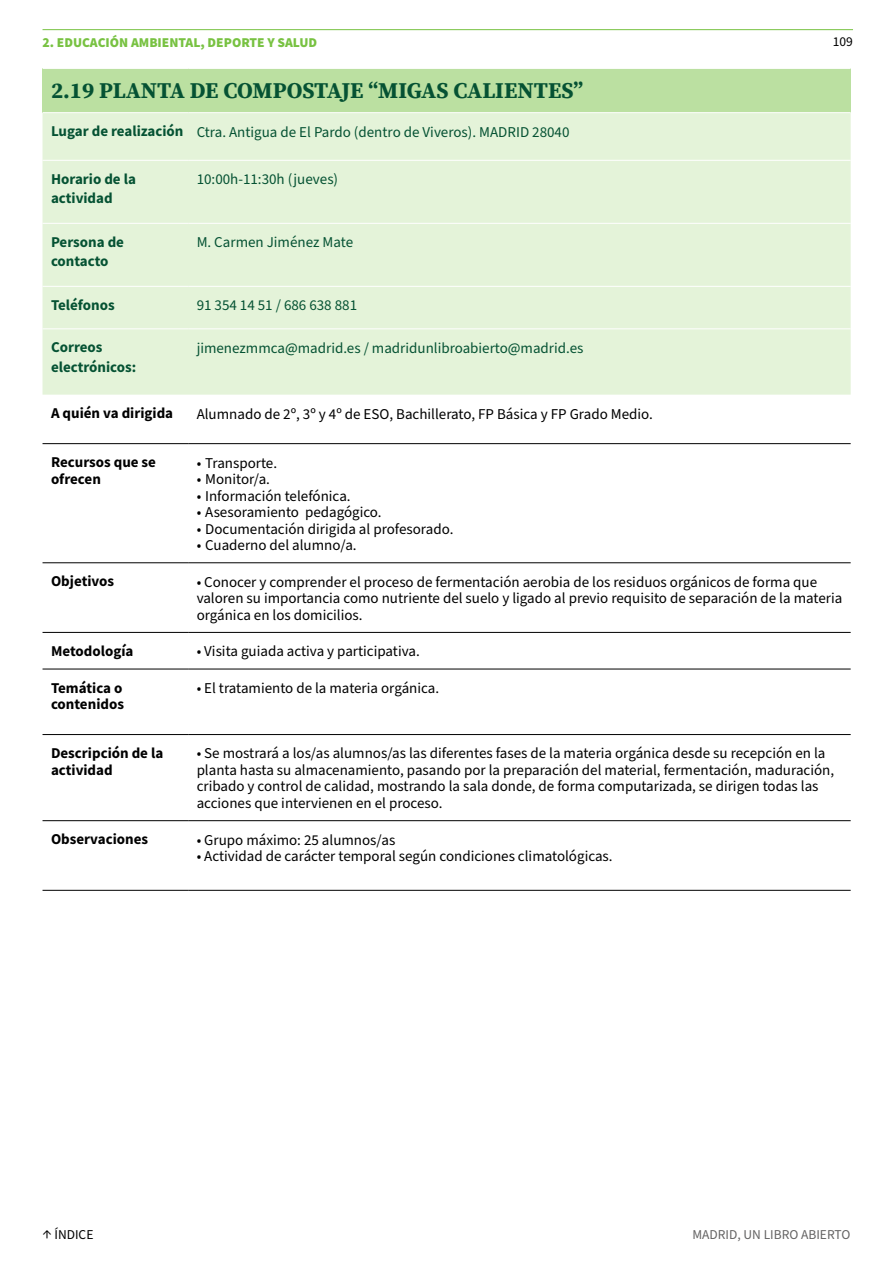
<style>
.page{position:relative;width:893px;height:1263px;background:#fff}
.page>*{position:absolute;margin:0;border:0;box-sizing:border-box;transform-origin:0 0}
.Titulo_Celda_Educacion_Amb{font:22.5px "Source Serif Variable";letter-spacing:-.005em;color:#055233}
.Normal_aumentado{font:15px/16.5px "Source Sans Pro";color:#000}
.Txt_celda_superior_Educacion{font:15px "Source Sans Pro";color:#055233}
.Normal_aumentado-2{font:700 15px/16.5px "Source Sans Pro";color:#000}
.Txt_celda_superior_Educacion-2{font:700 15px/19.5px "Source Sans Pro";color:#055233}
.t1{font:900 13.5px "Source Sans Pro";color:#78c242}
.t2{font:13.5px "Source Sans Pro";color:#646363}
.t3{font:13.5px "Source Sans Pro";color:#000}
.s1{font-size:15px}
</style>
<div class="page">
<hr style="left:43px;top:29px;width:810px;height:1px;background:#78c242">
<div style="left:43px;top:68px;width:808px;height:45px;background:#bbe0a1"></div>
<div style="left:43px;top:113px;width:808px;height:282px;background:#e4f3d9"></div>
<hr style="left:43px;top:160px;width:145px;height:1px;background:#fff">
<hr style="left:188px;top:160px;width:663px;height:1px;background:#fff">
<hr style="left:43px;top:223px;width:145px;height:1px;background:#fff">
<hr style="left:188px;top:223px;width:663px;height:1px;background:#fff">
<hr style="left:43px;top:286px;width:145px;height:1px;background:#fff">
<hr style="left:188px;top:286px;width:663px;height:1px;background:#fff">
<hr style="left:43px;top:328px;width:145px;height:1px;background:#fff">
<hr style="left:188px;top:328px;width:663px;height:1px;background:#fff">
<hr style="left:43px;top:443px;width:145px;height:1px;background:#000">
<hr style="left:188px;top:443px;width:663px;height:1px;background:#000">
<hr style="left:43px;top:562px;width:145px;height:1px;background:#000">
<hr style="left:188px;top:562px;width:663px;height:1px;background:#000">
<hr style="left:43px;top:632px;width:145px;height:1px;background:#000">
<hr style="left:188px;top:632px;width:663px;height:1px;background:#000">
<hr style="left:43px;top:669px;width:145px;height:1px;background:#000">
<hr style="left:188px;top:669px;width:663px;height:1px;background:#000">
<hr style="left:43px;top:734px;width:145px;height:1px;background:#000">
<hr style="left:188px;top:734px;width:663px;height:1px;background:#000">
<hr style="left:43px;top:820px;width:145px;height:1px;background:#000">
<hr style="left:188px;top:820px;width:663px;height:1px;background:#000">
<hr style="left:43px;top:890px;width:145px;height:1px;background:#000">
<hr style="left:188px;top:890px;width:663px;height:1px;background:#000">
<hr style="left:43px;top:68px;width:145px;height:1px;background:#fff">
<hr style="left:188px;top:68px;width:663px;height:1px;background:#fff">
<hr style="left:43px;top:112px;width:145px;height:1px;background:#fff">
<hr style="left:188px;top:112px;width:663px;height:1px;background:#fff">
<p class="t1" style="left:43px;top:33px;width:276px">2. EDUCACIÓN AMBIENTAL, DEPORTE Y SALUD</p>
<p class="t3" style="left:833px;top:32px;width:22px">109</p>
<p class="Titulo_Celda_Educacion_Amb" style="left:51px;top:76px;width:534px">2.19 PLANTA DE COMPOSTAJE “MIGAS CALIENTES”</p>
<p class="Txt_celda_superior_Educacion-2" style="left:51px;top:121px;width:134px">Lugar de realización</p>
<p class="Txt_celda_superior_Educacion" style="left:197px;top:122px;width:374px">Ctra. Antigua de El Pardo (dentro de Viveros). MADRID 28040</p>
<p class="Txt_celda_superior_Educacion-2" style="left:51px;top:169px;width:86px">Horario de la actividad</p>
<p class="Txt_celda_superior_Educacion" style="left:197px;top:169px;width:143px">10:00h-11:30h (jueves)</p>
<p class="Txt_celda_superior_Educacion-2" style="left:51px;top:232px;width:75px">Persona de contacto</p>
<p class="Txt_celda_superior_Educacion" style="left:197px;top:232px;width:158px">M. Carmen Jiménez Mate</p>
<p class="Txt_celda_superior_Educacion-2" style="left:51px;top:295px;width:65px">Teléfonos</p>
<p class="Txt_celda_superior_Educacion" style="left:197px;top:295px;width:162px">91 354 14 51 / 686 638 881</p>
<p class="Txt_celda_superior_Educacion-2" style="left:51px;top:337px;width:87px">Correos electrónicos:</p>
<p class="Txt_celda_superior_Educacion" style="left:197px;top:338px;width:388px">jimenezmmca@madrid.es / madridunlibroabierto@madrid.es</p>
<p class="Normal_aumentado-2" style="left:51px;top:405px;width:124px">A quién va dirigida</p>
<p class="Normal_aumentado" style="left:197px;top:406px;width:458px">Alumnado de 2º, 3º y 4º de ESO, Bachillerato, FP Básica y FP Grado Medio.</p>
<p class="Normal_aumentado-2" style="left:51px;top:454px;width:107px">Recursos que se ofrecen</p>
<p class="Normal_aumentado" style="left:197px;top:455px;width:82px">• Transporte.</p>
<p class="Normal_aumentado" style="left:197px;top:471px;width:75px">• Monitor/a.</p>
<p class="Normal_aumentado" style="left:197px;top:488px;width:155px">• Información telefónica.</p>
<p class="Normal_aumentado" style="left:197px;top:504px;width:187px">• Asesoramiento pedagógico.</p>
<p class="Normal_aumentado" style="left:197px;top:521px;width:258px">• Documentación dirigida al profesorado.</p>
<p class="Normal_aumentado" style="left:197px;top:537px;width:162px">• Cuaderno del alumno/a.</p>
<p class="Normal_aumentado-2" style="left:51px;top:573px;width:65px">Objetivos</p>
<p class="Normal_aumentado" style="left:197px;top:574px;width:647px">• Conocer y comprender el proceso de fermentación aerobia de los residuos orgánicos de forma que valoren su importancia como nutriente del suelo y ligado al previo requisito de separación de la materia orgánica en los domicilios.</p>
<p class="Normal_aumentado-2" style="left:51px;top:642px;width:84px">Metodología</p>
<p class="Normal_aumentado" style="left:197px;top:643px;width:225px">• Visita guiada activa y participativa.</p>
<p class="Normal_aumentado-2" style="left:51px;top:679px;width:74px">Temática o contenidos</p>
<p class="Normal_aumentado" style="left:197px;top:680px;width:244px">• El tratamiento de la materia orgánica.</p>
<p class="Normal_aumentado-2" style="left:51px;top:745px;width:114px">Descripción de la actividad</p>
<p class="Normal_aumentado" style="left:197px;top:746px;width:639px">• Se mostrará a los/as alumnos/as las diferentes fases de la materia orgánica desde su recepción en la planta hasta su almacenamiento, pasando por la preparación del material, fermentación, maduración, cribado y control de calidad, mostrando la sala donde, de forma computarizada, se dirigen todas las acciones que intervienen en el proceso.</p>
<p class="Normal_aumentado-2" style="left:51px;top:831px;width:99px">Observaciones</p>
<p class="Normal_aumentado" style="left:197px;top:832px;width:200px">• Grupo máximo: 25 alumnos/as</p>
<p class="Normal_aumentado" style="left:197px;top:848px;width:417px">• Actividad de carácter temporal según condiciones climatológicas.</p>
<p class="t3" style="left:43px;top:1226px;width:52px"><span class="s1">↑</span> ÍNDICE</p>
<p class="t2" style="left:692px;top:1226px;width:159px">MADRID, UN LIBRO ABIERTO</p>
</div>
